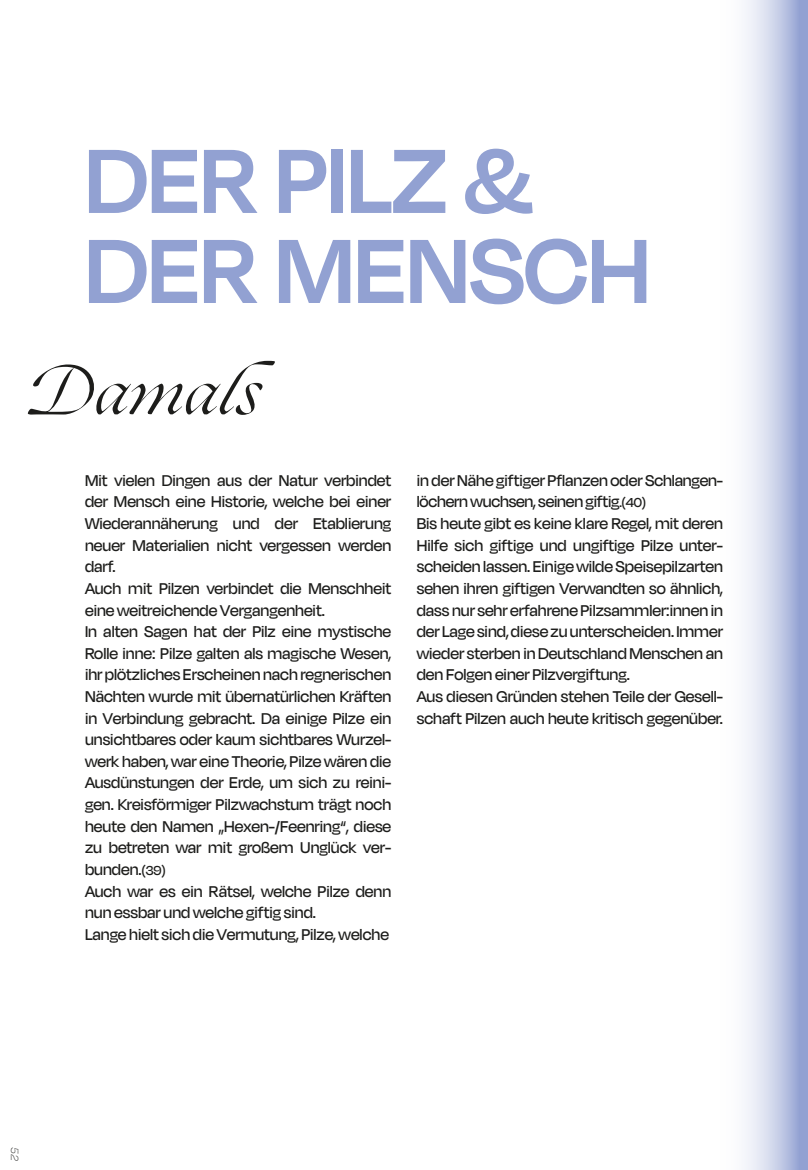
<style>
.page{position:relative;width:808px;height:1170px;background:#fff}
.page>*{position:absolute;margin:0;border:0;box-sizing:border-box;transform-origin:0 0}
.t1{font:600 105px/90px "Degular Display";color:#92a1d2}
.t2{font:italic 60px "Ogg";color:#1d1d1b}
.t3{font:500 18px/21.6px "Degular Display";color:#1d1d1b}
.t4{font:italic 100 12px "Degular Text";color:#1d1d1b}
.s1{font-size:15px}
</style>
<div class="page">
<svg style="left:745px;top:0;width:54px;height:1169px"></svg>
<div style="left:799px;top:0;width:9px;height:1169px;background:#92a1d2"></div>
<h1 class="t1" style="left:85px;top:132px;width:567px">DER PILZ &amp;<br>DER MENSCH</h1>
<h2 class="t2" style="left:26px;top:346px;width:252px">Damals</h2>
<p class="t3" style="left:85px;top:469px;width:308px">Mit vielen Dingen aus der Natur verbindet der Mensch eine Historie, welche bei einer Wiederannäherung und der Etablierung neuer Materialien nicht vergessen werden darf.<br>Auch mit Pilzen verbindet die Menschheit eine weitreichende Vergangenheit.<br>In alten Sagen hat der Pilz eine mystische Rolle inne: Pilze galten als magische Wesen, ihr plötzliches Erscheinen nach regnerischen Nächten wurde mit übernatürlichen Kräften in Verbindung gebracht. Da einige Pilze ein unsichtbares oder kaum sichtbares Wurzel&shy;werk haben, war eine Theorie, Pilze wären die Ausdünstungen der Erde, um sich zu reini&shy;gen. Kreisförmiger Pilzwachstum trägt noch heute den Namen „Hexen-/Feenring“, diese zu betreten war mit großem Unglück ver&shy;bunden.<span class="s1">(39)<br></span>Auch war es ein Rätsel, welche Pilze denn nun essbar und welche giftig sind.<br>Lange hielt sich die Vermutung, Pilze, welche</p>
<p class="t3" style="left:417px;top:469px;width:308px">in der Nähe giftiger Pflanzen oder Schlangen&shy;löchern wuchsen, seinen giftig<span class="s1">.(40)<br></span>Bis heute gibt es keine klare Regel, mit deren Hilfe sich giftige und ungiftige Pilze unter&shy;scheiden lassen. Einige wilde Speisepilzarten sehen ihren giftigen Verwandten so ähnlich, dass nur sehr erfahrene Pilzsammler:innen in der Lage sind, diese zu unterscheiden. Immer wieder sterben in Deutschland Menschen an den Folgen einer Pilzvergiftung.<br>Aus diesen Gründen stehen Teile der Gesell&shy;schaft Pilzen auch heute kritisch gegenüber.</p>
<p class="t4" style="left:22px;top:1147px;width:16px;rotate:90deg">52</p>
</div>
